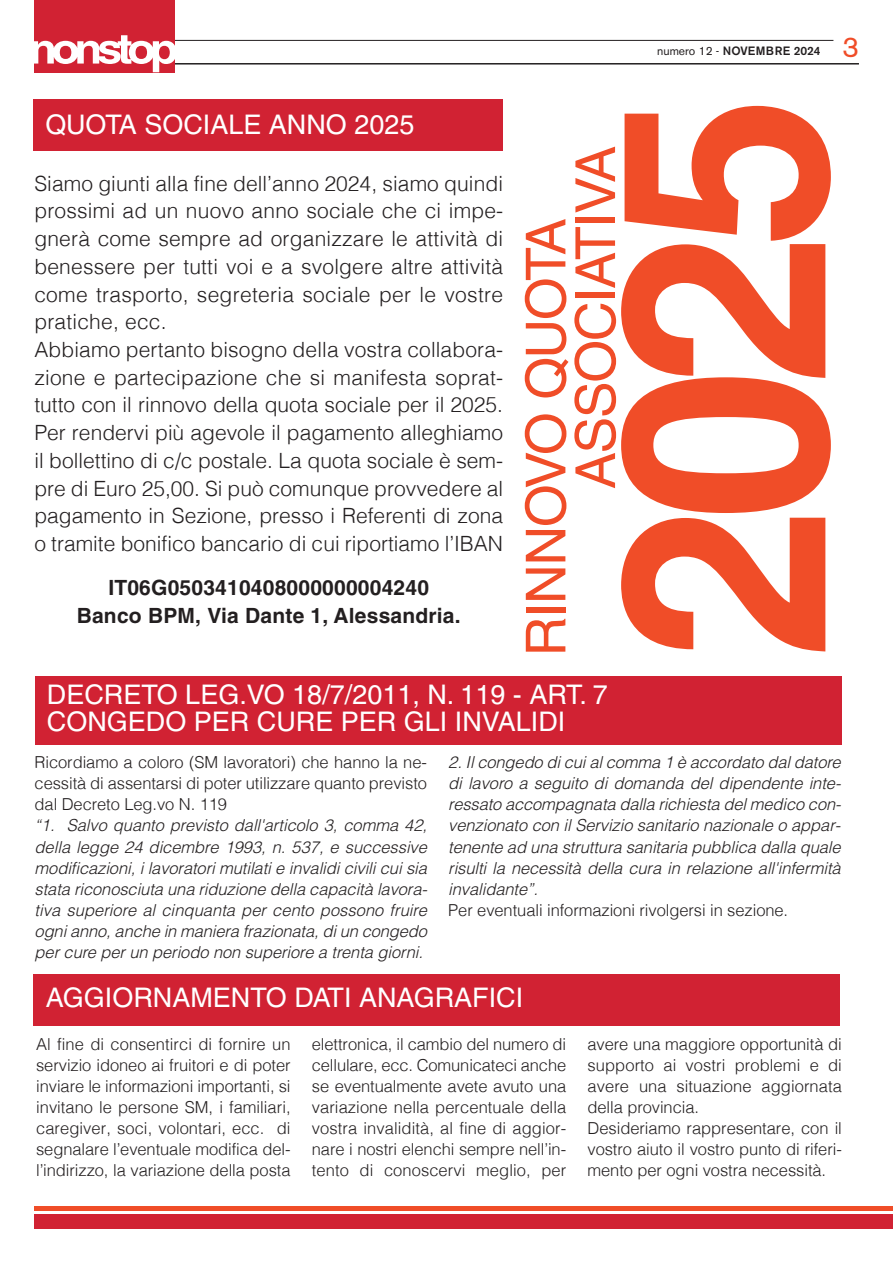
<style>
.page{position:relative;width:893px;height:1263px;background:#fff}
.page>*{position:absolute;margin:0;border:0;box-sizing:border-box;transform-origin:0 0}
.t1{font:700 287.7px "Helvetica";color:#f04d28;scale:.96 1}
.t2{font:55.2px "Helvetica";letter-spacing:-.025em;color:#f04d28}
.t3{font:28.5px "Akzidenz Grotesk BE";color:#f04d28}
.t4{font:27px "Helvetica";color:#fff}
.t5{font:300 21px/27.8px "Helvetica";letter-spacing:.005em;color:#231f20;text-align:justify}
.t6{font:700 21px "Helvetica";letter-spacing:.01em;color:#231f20}
.t7{font:300 16.5px/21.1px "Helvetica";letter-spacing:-.005em;color:#231f20;text-align:justify}
.t8{font:italic 300 16.5px/21.1px "Helvetica";color:#231f20;text-align:justify}
.t9{font:500 12px "Akzidenz Grotesk BE";letter-spacing:.01em;color:#231f20}
.s1{font-weight:400}
</style>
<div class="page">
<hr style="left:34px;top:63px;width:825px;height:2px;background:#231f20">
<hr style="left:34px;top:40px;width:799px;height:1px;background:#231f20">
<div style="left:34px;top:0;width:140px;height:72px;background:#d12233"></div>
<svg style="left:34px;top:35px;width:142px;height:37px"></svg>
<div style="left:34px;top:1206px;width:859px;height:5px;background:#f04d28"></div>
<div style="left:34px;top:1214px;width:859px;height:15px;background:#d12233"></div>
<div style="left:34px;top:974px;width:806px;height:52px;background:#d12233"></div>
<div style="left:35px;top:677px;width:806px;height:68px;background:#d12233"></div>
<div style="left:33px;top:100px;width:470px;height:51px;background:#d12233"></div>
<p class="t4" style="left:45px;top:114px;width:371px">QUOTA SOCIALE ANNO 2025</p>
<p class="t5" style="left:34px;top:171px;width:470px">Siamo giunti alla fine dell’anno 2024, siamo quindi prossimi ad un nuovo anno sociale che ci impe&shy;gnerà come sempre ad organizzare le attività di benessere per tutti voi e a svolgere altre attività come trasporto, segreteria sociale per le vostre pratiche, ecc.</p>
<p class="t5" style="left:34px;top:337px;width:470px">Abbiamo pertanto bisogno della vostra collabora&shy;zione e partecipazione che si manifesta soprat&shy;tutto con il rinnovo della quota sociale per il 2025.<br>Per rendervi più agevole il pagamento alleghiamo il bollettino di c/c postale. La quota sociale è sem&shy;pre di Euro 25,00. Si può comunque provvedere al pagamento in Sezione, presso i Referenti di zona o tramite bonifico bancario di cui riportiamo l’IBAN</p>
<p class="t6" style="left:108px;top:580px;width:322px">IT06G0503410408000000004240</p>
<p class="t6" style="left:77px;top:608px;width:385px">Banco BPM, Via Dante 1, Alessandria.</p>
<p class="t9" style="left:657px;top:47px;width:165px"><span class="s1">numero 12 -</span> NOVEMBRE 2024</p>
<p class="t3" style="left:842px;top:37px;width:18px">3</p>
<p class="t1" style="left:619px;top:659px;width:589px;rotate:-90deg">2025</p>
<p class="t2" style="left:575px;top:489px;width:345px;rotate:-90deg">ASSOCIATIVA</p>
<p class="t2" style="left:526px;top:656px;width:440px;rotate:-90deg">RINNOVO QUOTA</p>
<p class="t4" style="left:47px;top:685px;width:562px">DECRETO LEG.VO 18/7/2011, N. 119 - ART. 7</p>
<p class="t4" style="left:47px;top:712px;width:520px">CONGEDO PER CURE PER GLI INVALIDI</p>
<p class="t7" style="left:35px;top:753px;width:394px">Ricordiamo a coloro (SM lavoratori) che hanno la ne&shy;cessità di assentarsi di poter utilizzare quanto previsto dal Decreto Leg.vo N. 119</p>
<p class="t8" style="left:35px;top:817px;width:397px">“1. Salvo quanto previsto dall'articolo 3, comma 42, della legge 24 dicembre 1993, n. 537, e successive modificazioni, i lavoratori mutilati e invalidi civili cui sia stata riconosciuta una riduzione della capacità lavora&shy;tiva superiore al cinquanta per cento possono fruire ognianno,anche in maniera frazionata,diun congedo per cure per un periodo non superiore a trenta giorni.</p>
<p class="t8" style="left:448px;top:753px;width:397px">2.Ilcongedo dicuialcomma 1 è accordato daldatore di lavoro a seguito di domanda del dipendente inte&shy;ressato accompagnata dalla richiesta delmedico con&shy;venzionato con il Servizio sanitario nazionale o appar&shy;tenente ad una struttura sanitaria pubblica dalla quale risulti la necessità della cura in relazione all'infermità invalidante”.</p>
<p class="t7" style="left:448px;top:901px;width:341px">Per eventuali informazioni rivolgersi in sezione.</p>
<p class="t4" style="left:46px;top:987px;width:479px">AGGIORNAMENTO DATI ANAGRAFICI</p>
<p class="t7" style="left:36px;top:1034px;width:256px">Al fine di consentirci di fornire un servizio idoneo ai fruitori e di poter inviare le informazioni importanti, si invitano le persone SM, i familiari, caregiver, soci, volontari, ecc. di segnalare l’eventuale modifica del&shy;l’indirizzo, la variazione della posta</p>
<p class="t7" style="left:312px;top:1034px;width:256px">elettronica, il cambio del numero di cellulare, ecc. Comunicateci anche se eventualmente avete avuto una variazione nella percentuale della vostra invalidità, al fine di aggior&shy;nare i nostri elenchi sempre nell’in&shy;tento di conoscervi meglio, per</p>
<p class="t7" style="left:587px;top:1034px;width:256px">avere una maggiore opportunità di supporto ai vostri problemi e di avere una situazione aggiornata della provincia.</p>
<p class="t7" style="left:587px;top:1119px;width:256px">Desideriamo rappresentare, con il vostro aiuto il vostro punto di riferi&shy;mento per ogni vostra necessità.</p>
</div>
